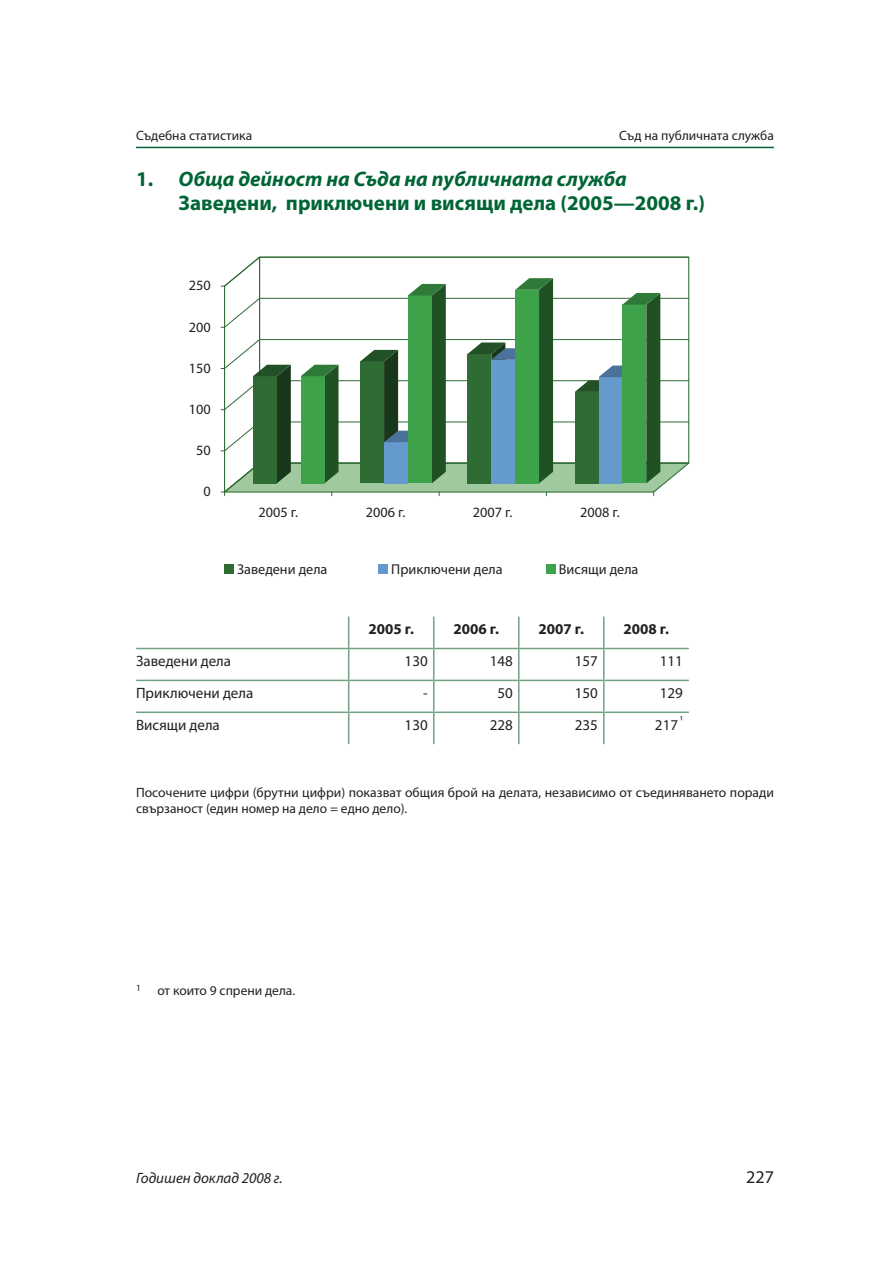
<style>
.page{position:relative;width:893px;height:1263px;background:#fff}
.page>*{position:absolute;margin:0;border:0;box-sizing:border-box;transform-origin:0 0}
.t1{font:700 21px/24px "Myriad Pro";color:#006535}
.t2{font:18px "Myriad Pro";color:#231f20}
.t3{font:15px "Myriad Pro";color:#231f20}
.t4{font:700 15px "Myriad Pro";color:#231f20}
.t5{font:italic 15px "Myriad Pro";color:#231f20}
.t6{font:14.25px "Myriad Pro";color:#231f20}
.t7{font:13.5px/16.5px "Myriad Pro";color:#231f20}
.s1{font-style:italic}
</style>
<div class="page">
<hr style="left:136px;top:147px;width:638px;height:1px;background:#006535">
<hr style="left:348px;top:617px;width:1px;height:31px;background:#72a183">
<hr style="left:433px;top:617px;width:1px;height:31px;background:#72a183">
<hr style="left:518px;top:617px;width:1px;height:31px;background:#72a183">
<hr style="left:603px;top:617px;width:2px;height:31px;background:#72a183">
<hr style="left:136px;top:648px;width:213px;height:1px;background:#72a183">
<hr style="left:349px;top:648px;width:85px;height:1px;background:#72a183">
<hr style="left:348px;top:649px;width:1px;height:31px;background:#72a183">
<hr style="left:434px;top:648px;width:85px;height:1px;background:#72a183">
<hr style="left:433px;top:649px;width:1px;height:31px;background:#72a183">
<hr style="left:519px;top:648px;width:85px;height:1px;background:#72a183">
<hr style="left:518px;top:649px;width:1px;height:31px;background:#72a183">
<hr style="left:604px;top:648px;width:85px;height:1px;background:#72a183">
<hr style="left:136px;top:680px;width:213px;height:1px;background:#72a183">
<hr style="left:349px;top:680px;width:85px;height:1px;background:#72a183">
<hr style="left:348px;top:681px;width:1px;height:30px;background:#72a183">
<hr style="left:434px;top:680px;width:85px;height:1px;background:#72a183">
<hr style="left:433px;top:681px;width:1px;height:30px;background:#72a183">
<hr style="left:519px;top:680px;width:85px;height:1px;background:#72a183">
<hr style="left:518px;top:681px;width:1px;height:30px;background:#72a183">
<hr style="left:604px;top:680px;width:85px;height:1px;background:#72a183">
<hr style="left:136px;top:711px;width:213px;height:2px;background:#72a183">
<hr style="left:349px;top:711px;width:85px;height:2px;background:#72a183">
<hr style="left:348px;top:713px;width:1px;height:31px;background:#72a183">
<hr style="left:434px;top:711px;width:85px;height:2px;background:#72a183">
<hr style="left:433px;top:713px;width:1px;height:31px;background:#72a183">
<hr style="left:519px;top:711px;width:85px;height:2px;background:#72a183">
<hr style="left:518px;top:713px;width:1px;height:31px;background:#72a183">
<hr style="left:604px;top:711px;width:85px;height:2px;background:#72a183">
<hr style="left:603px;top:649px;width:2px;height:31px;background:#72a183">
<hr style="left:603px;top:681px;width:2px;height:30px;background:#72a183">
<hr style="left:603px;top:713px;width:2px;height:31px;background:#72a183">
<div style="left:225px;top:564px;width:9px;height:10px;background:#2e6b33"></div>
<div style="left:379px;top:564px;width:9px;height:10px;background:#6399cc"></div>
<div style="left:546px;top:564px;width:10px;height:10px;background:#3da34a"></div>
<svg style="left:221px;top:256px;width:469px;height:240px"></svg>
<p class="t7" style="left:136px;top:127px;width:118px">Съдебна статистика</p>
<p class="t7" style="left:619px;top:127px;width:156px">Съд на публичната служба</p>
<h1 class="t1" style="left:179px;top:166px;width:528px;text-indent:-43px">1. <span class="s1">Обща дейност на Съда на публичната служба<br></span>Заведени, приключени и висящи дела (2005—2008 г.)</h1>
<p class="t6" style="left:189px;top:277px;width:23px">250</p>
<p class="t6" style="left:189px;top:318px;width:23px">200</p>
<p class="t6" style="left:189px;top:359px;width:23px">150</p>
<p class="t6" style="left:189px;top:400px;width:23px">100</p>
<p class="t6" style="left:196px;top:441px;width:16px">50</p>
<p class="t6" style="left:203px;top:483px;width:9px">0</p>
<p class="t6" style="left:258px;top:503px;width:41px">2005 г.</p>
<p class="t6" style="left:366px;top:503px;width:41px">2006 г.</p>
<p class="t6" style="left:473px;top:503px;width:41px">2007 г.</p>
<p class="t6" style="left:580px;top:503px;width:41px">2008 г.</p>
<p class="t6" style="left:237px;top:560px;width:92px">Заведени дела</p>
<p class="t6" style="left:391px;top:560px;width:113px">Приключени дела</p>
<p class="t6" style="left:559px;top:560px;width:81px">Висящи дела</p>
<p class="t4" style="left:368px;top:619px;width:47px">2005 г.</p>
<p class="t4" style="left:454px;top:619px;width:47px">2006 г.</p>
<p class="t4" style="left:539px;top:619px;width:47px">2007 г.</p>
<p class="t4" style="left:624px;top:619px;width:47px">2008 г.</p>
<p class="t3" style="left:136px;top:651px;width:97px">Заведени дела</p>
<p class="t3" style="left:405px;top:651px;width:25px">130</p>
<p class="t3" style="left:490px;top:651px;width:25px">148</p>
<p class="t3" style="left:575px;top:651px;width:25px">157</p>
<p class="t3" style="left:660px;top:651px;width:25px">111</p>
<p class="t3" style="left:136px;top:683px;width:119px">Приключени дела</p>
<p class="t3" style="left:423px;top:683px;width:6px">-</p>
<p class="t3" style="left:497px;top:683px;width:17px">50</p>
<p class="t3" style="left:575px;top:683px;width:25px">150</p>
<p class="t3" style="left:660px;top:683px;width:25px">129</p>
<p class="t3" style="left:136px;top:715px;width:85px">Висящи дела</p>
<p class="t3" style="left:405px;top:715px;width:25px">130</p>
<p class="t3" style="left:490px;top:715px;width:25px">228</p>
<p class="t3" style="left:575px;top:715px;width:25px">235</p>
<p class="t3" style="left:655px;top:715px;width:29px">217 <sup>¹</sup></p>
<p class="t7" style="left:136px;top:783px;width:639px">Посочените цифри (брутни цифри) показват общия брой на делата, независимо от съединяването поради свързаност (един номер на дело = едно дело).</p>
<p class="t7" style="left:136px;top:982px;width:161px"><sup>1</sup> от които 9 спрени дела.</p>
<p class="t5" style="left:136px;top:1168px;width:148px">Годишен доклад 2008 г.</p>
<h2 class="t2" style="left:746px;top:1166px;width:29px">227</h2>
</div>
